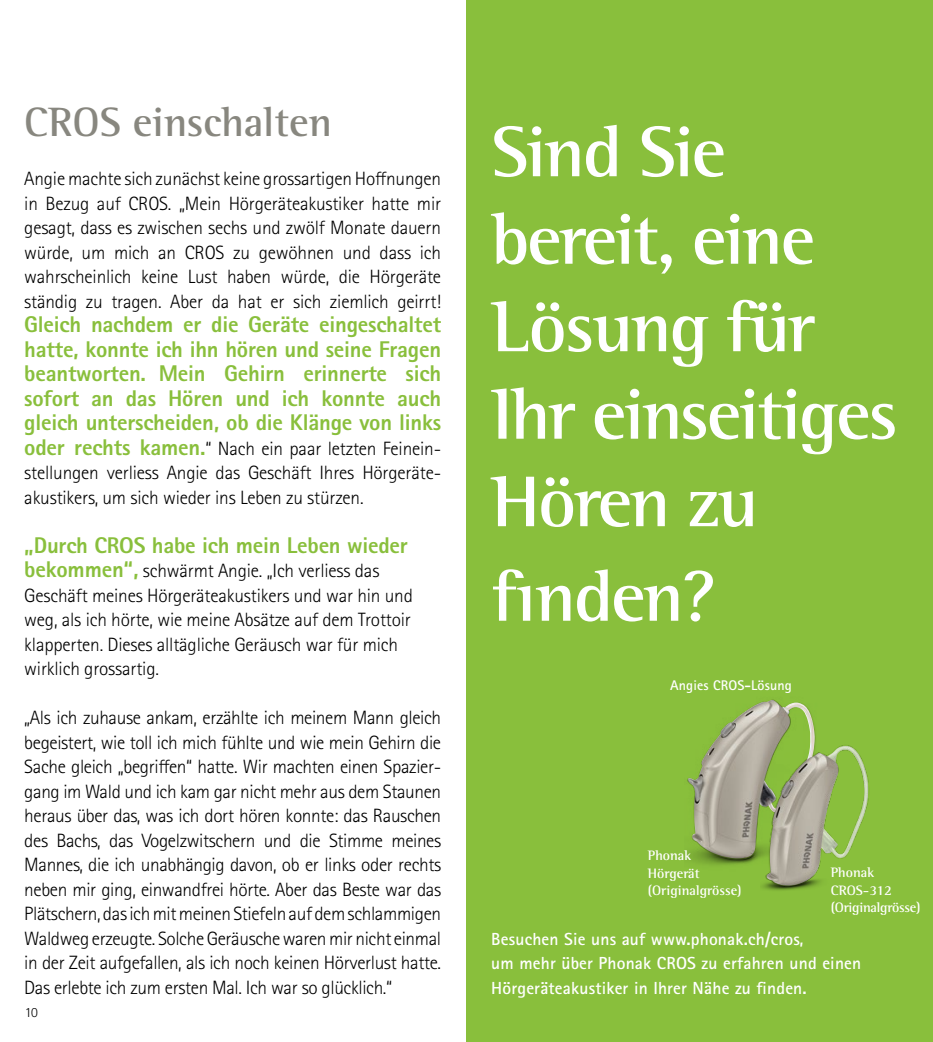
<style>
.page{position:relative;width:933px;height:1042px;background:#fff}
.page>*{position:absolute;margin:0;border:0;box-sizing:border-box;transform-origin:0 0}
.t1{font:700 73.5px/87.5px "Rotis Semi Serif Pro";letter-spacing:-.03em;color:#fff}
.t2{font:700 42px "Rotis Semi Serif Pro";color:#88877f}
.t3{font:800 22.75px/24.5px "Rotis Sans Serif Pro";letter-spacing:-.01em;color:#89bf3c;text-align:justify}
.t4{font:300 19.25px/24.5px "Rotis Sans Serif Pro";letter-spacing:-.01em;color:#000;text-align:justify}
.t5{font:700 17.5px/24.5px "Rotis Sans Serif Pro";letter-spacing:.01em;color:#fff}
.t6{font:700 14px/17.5px "Rotis Semi Serif Pro";color:#fff}
.t7{font:700 14px/17.5px "Rotis Semi Serif Pro";letter-spacing:-.02em;color:#fff}
.t8{font:700 14px "Rotis Sans Serif Pro";letter-spacing:.01em;color:#fff}
.t9{font:300 14px "Rotis Sans Serif Pro";color:#000}
.s1{font-weight:800;font-size:22.75px;color:#89bf3c}
</style>
<div class="page">
<div style="left:466px;top:0;width:467px;height:1042px;background:#89bf3c"></div>
<img style="left:687px;top:699px;width:129px;height:166px">
<img style="left:760px;top:734px;width:109px;height:156px">
<img style="left:688px;top:700px;width:83px;height:158px">
<img style="left:766px;top:746px;width:102px;height:140px">
<h2 class="t2" style="left:24px;top:96px;width:309px">CROS einschalten</h2>
<p class="t4" style="left:24px;top:167px;width:418px">Angie machte sich zunächst keine grossartigen Hoffnungen in Bezug auf CROS. „Mein Hörgeräteakustiker hatte mir gesagt, dass es zwischen sechs und zwölf Monate dauern würde, um mich an CROS zu gewöhnen und dass ich wahrscheinlich keine Lust haben würde, die Hörgeräte ständig zu tragen. Aber da hat er sich ziemlich geirrt!</p>
<p class="t3" style="left:24px;top:312px;width:418px">Gleich nachdem er die Geräte eingeschaltet hatte, konnte ich ihn hören und seine Fragen beantworten. Mein Gehirn erinnerte sich sofort an das Hören und ich konnte auch gleich unterscheiden, ob die Klänge von links</p>
<p class="t4" style="left:24px;top:436px;width:418px"><span class="s1">oder rechts kamen.</span>“ Nach ein paar letzten Feinein&shy;stellungen verliess Angie das Geschäft Ihres Hörgeräte&shy;akustikers, um sich wieder ins Leben zu stürzen.</p>
<p class="t3" style="left:24px;top:533px;width:385px">„Durch CROS habe ich mein Leben wieder</p>
<p class="t4" style="left:24px;top:559px;width:390px;text-align:left"><span class="s1">bekommen“,</span> schwärmt Angie. „Ich verliess das Geschäft meines Hörgeräteakustikers und war hin und weg, als ich hörte, wie meine Absätze auf dem Trottoir klapperten. Dieses alltägliche Geräusch war für mich wirklich grossartig.</p>
<p class="t4" style="left:24px;top:706px;width:418px">„Als ich zuhause ankam, erzählte ich meinem Mann gleich begeistert, wie toll ich mich fühlte und wie mein Gehirn die Sache gleich „begriffen“ hatte. Wir machten einen Spazier&shy;gang im Wald und ich kam gar nicht mehr aus dem Staunen heraus über das, was ich dort hören konnte: das Rauschen des Bachs, das Vogelzwitschern und die Stimme meines Mannes, die ich unabhängig davon, ob er links oder rechts neben mir ging, einwandfrei hörte. Aber das Beste war das Plätschern, das ich mit meinen Stiefeln auf dem schlammigen Waldweg erzeugte. Solche Geräusche waren mir nicht einmal in der Zeit aufgefallen, als ich noch keinen Hörverlust hatte.<br>Das erlebte ich zum ersten Mal. Ich war so glücklich.“</p>
<p class="t9" style="left:25px;top:1004px;width:14px">10</p>
<h1 class="t1" style="left:491px;top:108px;width:408px">Sind Sie bereit, eine<br>Lösung für<br>Ihr einseitiges<br>Hören zu</h1>
<h1 class="t1" style="left:491px;top:552px;width:226px">finden?</h1>
<p class="t8" style="left:670px;top:676px;width:123px">Angies CROS-Lösung</p>
<p class="t6" style="left:648px;top:847px;width:95px">Phonak<br>Hörgerät (Originalgrösse)</p>
<p class="t7" style="left:830px;top:863px;width:91px">Phonak<br>CROS-312 (Originalgrösse)</p>
<p class="t5" style="left:491px;top:926px;width:371px">Besuchen Sie uns auf www.phonak.ch/cros,<br>um mehr über Phonak CROS zu erfahren und einen<br>Hörgeräteakustiker in Ihrer Nähe zu finden.</p>
</div>
